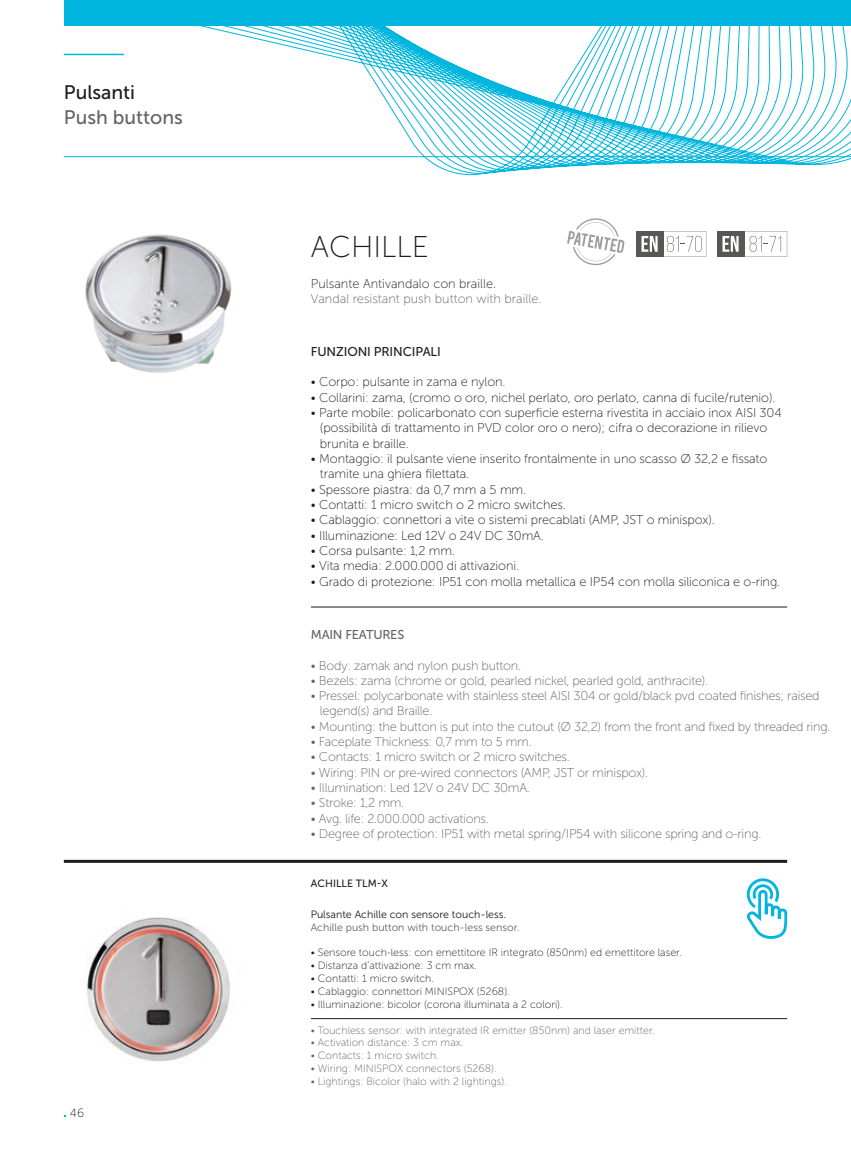
<style>
.page{position:relative;width:851px;height:1149px;background:#fff}
.page>*{position:absolute;margin:0;border:0;box-sizing:border-box;transform-origin:0 0}
.t1{font:30px "Museo Sans 100";color:#1d1d1b}
.t2{font:19.5px "Museo Sans 500";color:#646463}
.t3{font:19.5px "Museo Sans 500";color:#1d1d1b}
.t4{font:12.75px/15.3px "Museo Sans 100";letter-spacing:-.01em;color:#1d1d1b}
.t5{font:12.75px/15.3px "Museo Sans 100";letter-spacing:-.02em;color:#646463}
.t6{font:12.75px "Museo Sans 100";color:#646463}
.t7{font:12.75px "Museo Sans 500";letter-spacing:-.01em;color:#1d1d1b}
.t8{font:12.75px "Museo Sans 500";letter-spacing:-.02em;color:#646463}
.t9{font:12px "Museo Sans 100";color:#1d1d1b}
.t10{font:10.65px "Museo Sans 100";color:#1d1d1b}
.t11{font:10.65px "Museo Sans 100";color:#646463}
.t12{font:10.65px "Museo Sans 300";color:#646463}
.t13{font:10.65px "Museo Sans 300";color:#1d1d1b}
.t14{font:10.5px "Museo Sans 500";color:#1d1d1b}
</style>
<div class="page">
<svg style="left:63px;top:26px;width:787px;height:149px"></svg>
<hr style="left:64px;top:54px;width:60px;height:1px;background:#00b6de">
<hr style="left:64px;top:156px;width:786px;height:1px;background:#00b6de">
<div style="left:64px;top:0;width:786px;height:26px;background:#00b6de"></div>
<div style="left:636px;top:231px;width:27px;height:25px;background:#575756"></div>
<svg style="left:641px;top:231px;width:65px;height:25px"></svg>
<svg style="left:567px;top:218px;width:57px;height:47px"></svg>
<div style="left:716px;top:231px;width:28px;height:25px;background:#575756"></div>
<svg style="left:722px;top:231px;width:65px;height:25px"></svg>
<img style="left:85px;top:234px;width:147px;height:139px">
<img style="left:86px;top:917px;width:144px;height:145px">
<svg style="left:746px;top:878px;width:42px;height:61px"></svg>
<hr style="left:311px;top:606px;width:476px;height:1px;background:#1d1d1b">
<hr style="left:311px;top:1018px;width:476px;height:1px;background:#1d1d1b">
<hr style="left:64px;top:859px;width:723px;height:3px;background:#1d1d1b">
<h2 class="t3" style="left:64px;top:81px;width:73px">Pulsanti</h2>
<h2 class="t2" style="left:64px;top:107px;width:120px">Push buttons</h2>
<p class="t9" style="left:70px;top:1106px;width:16px">46</p>
<h1 class="t1" style="left:311px;top:230px;width:119px">ACHILLE</h1>
<p class="t4" style="left:311px;top:275px;width:187px">Pulsante Antivandalo con braille.</p>
<p class="t6" style="left:311px;top:291px;width:232px">Vandal resistant push button with braille.</p>
<p class="t7" style="left:311px;top:344px;width:131px">FUNZIONI PRINCIPALI</p>
<p class="t4" style="left:311px;top:374px;width:196px">• Corpo: pulsante in zama e nylon.</p>
<p class="t4" style="left:311px;top:390px;width:466px">• Collarini: zama, (cromo o oro, nichel perlato, oro perlato, canna di fucile/rutenio).</p>
<p class="t4" style="left:320px;top:405px;width:463px;text-indent:-9px">• Parte mobile: policarbonato con superficie esterna rivestita in acciaio inox AISI 304 (possibilità di trattamento in PVD color oro o nero); cifra o decorazione in rilievo brunita e braille.</p>
<p class="t4" style="left:320px;top:451px;width:449px;text-indent:-9px">• Montaggio: il pulsante viene inserito frontalmente in uno scasso Ø 32,2 e fissato tramite una ghiera filettata.</p>
<p class="t4" style="left:311px;top:481px;width:217px">• Spessore piastra: da 0,7 mm a 5 mm.</p>
<p class="t4" style="left:311px;top:497px;width:256px">• Contatti: 1 micro switch o 2 micro switches.</p>
<p class="t4" style="left:311px;top:512px;width:405px">• Cablaggio: connettori a vite o sistemi precablati (AMP, JST o minispox).</p>
<p class="t4" style="left:311px;top:527px;width:234px">• Illuminazione: Led 12V o 24V DC 30mA.</p>
<p class="t4" style="left:311px;top:543px;width:145px">• Corsa pulsante: 1,2 mm.</p>
<p class="t4" style="left:311px;top:558px;width:209px">• Vita media: 2.000.000 di attivazioni.</p>
<p class="t4" style="left:311px;top:573px;width:470px">• Grado di protezione: IP51 con molla metallica e IP54 con molla siliconica e o-ring.</p>
<p class="t8" style="left:311px;top:627px;width:95px">MAIN FEATURES</p>
<p class="t5" style="left:311px;top:657px;width:212px">• Body: zamak and nylon push button.</p>
<p class="t5" style="left:311px;top:672px;width:399px">• Bezels: zama (chrome or gold, pearled nickel, pearled gold, anthracite).</p>
<p class="t5" style="left:320px;top:688px;width:501px;text-indent:-9px">• Pressel: polycarbonate with stainless steel AISI 304 or gold/black pvd coated finishes; raised legend(s) and Braille.</p>
<p class="t5" style="left:311px;top:718px;width:521px">• Mounting: the button is put into the cutout (Ø 32,2) from the front and fixed by threaded ring.</p>
<p class="t5" style="left:311px;top:734px;width:222px">• Faceplate Thickness: 0,7 mm to 5 mm.</p>
<p class="t5" style="left:311px;top:749px;width:260px">• Contacts: 1 micro switch or 2 micro switches.</p>
<p class="t5" style="left:311px;top:764px;width:338px">• Wiring: PIN or pre-wired connectors (AMP, JST or minispox).</p>
<p class="t5" style="left:311px;top:780px;width:220px">• Illumination: Led 12V o 24V DC 30mA.</p>
<p class="t5" style="left:311px;top:795px;width:95px">• Stroke: 1,2 mm.</p>
<p class="t5" style="left:311px;top:810px;width:179px">• Avg. life: 2.000.000 activations.</p>
<p class="t5" style="left:311px;top:825px;width:452px">• Degree of protection: IP51 with metal spring/IP54 with silicone spring and o-ring.</p>
<p class="t14" style="left:311px;top:877px;width:78px">ACHILLE TLM-X</p>
<p class="t13" style="left:310px;top:907px;width:197px">Pulsante Achille con sensore touch-less.</p>
<p class="t12" style="left:310px;top:920px;width:210px">Achille push button with touch-less sensor.</p>
<p class="t10" style="left:310px;top:946px;width:373px">• Sensore touch-less: con emettitore IR integrato (850nm) ed emettitore laser.</p>
<p class="t10" style="left:310px;top:959px;width:167px">• Distanza d’attivazione: 3 cm max.</p>
<p class="t10" style="left:310px;top:972px;width:125px">• Contatti: 1 micro switch.</p>
<p class="t10" style="left:310px;top:985px;width:200px">• Cablaggio: connettori MINISPOX (5268).</p>
<p class="t10" style="left:310px;top:998px;width:253px">• Illuminazione: bicolor (corona illuminata a 2 colori).</p>
<p class="t11" style="left:310px;top:1023px;width:345px">• Touchless sensor: with integrated IR emitter (850nm) and laser emitter.</p>
<p class="t11" style="left:310px;top:1036px;width:154px">• Activation distance: 3 cm max.</p>
<p class="t11" style="left:310px;top:1049px;width:130px">• Contacts: 1 micro switch.</p>
<p class="t11" style="left:310px;top:1062px;width:187px">• Wiring: MINISPOX connectors (5268).</p>
<p class="t11" style="left:310px;top:1075px;width:198px">• Lightings: Bicolor (halo with 2 lightings).</p>
</div>
